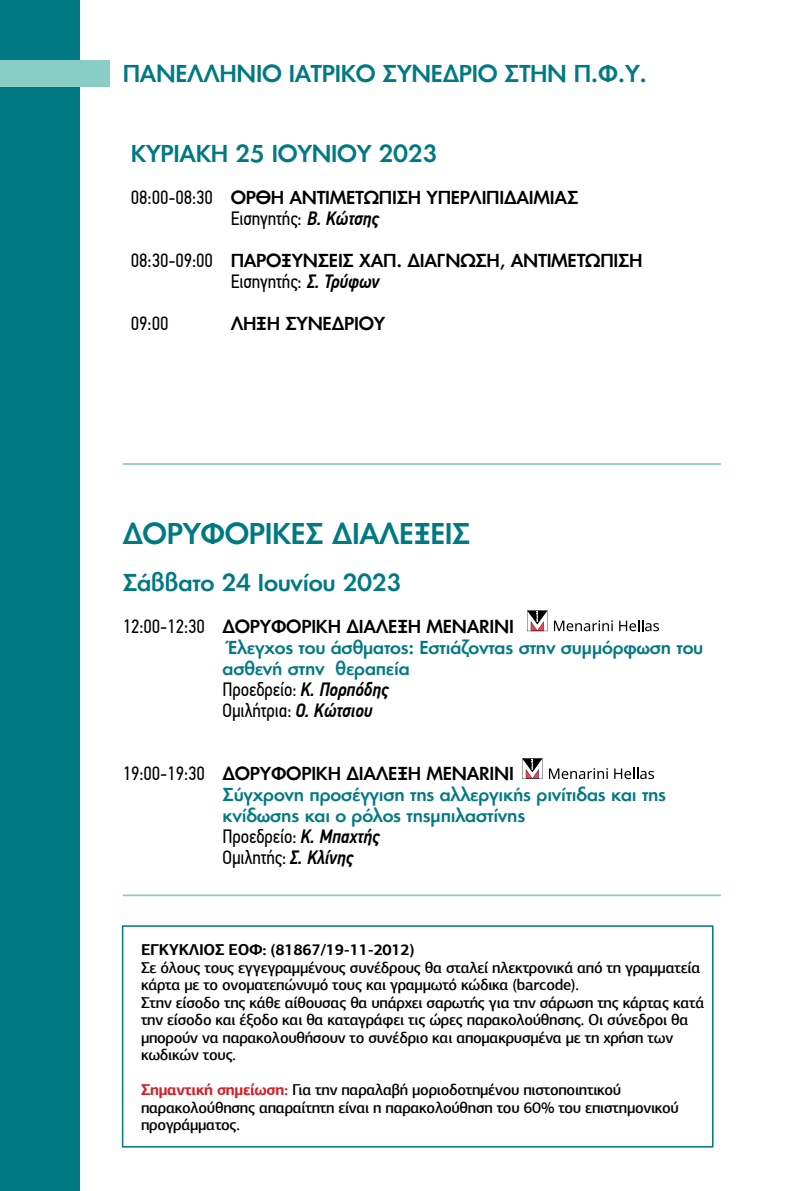
<style>
.page{position:relative;width:794px;height:1191px;background:#fff}
.page>*{position:absolute;margin:0;border:0;box-sizing:border-box;transform-origin:0 0}
.t1{font:500 28px "PF Futura Neu";letter-spacing:-.015em;color:#007982}
.t2{font:500 22.75px "PF Futura Neu";letter-spacing:-.015em;color:#007982}
.t3{font:19.25px/21px "PF Din Text Cond Pro";letter-spacing:-.005em;color:#000}
.t4{font:500 17.5px/21px "PF Futura Neu";letter-spacing:-.015em;color:#007982}
.t5{font:500 17.5px "PF Futura Neu";letter-spacing:-.015em;color:#000}
.t6{font:500 15.75px/17.5px "PF Agora Sans Pro";letter-spacing:-.02em;color:#000}
.t7{font:700 15.75px "PF Agora Sans Pro";letter-spacing:-.02em;color:#000}
.s1{font-family:"PF Din Text Cond Pro";font-weight:400;font-size:19.25px}
.s2{font-weight:500;font-style:italic}
.s3{font-family:"PF Din Text Cond Pro";font-weight:400;font-size:19.25px;color:#000}
.s4{color:#000}
.s5{font-weight:700;color:#d2232a}
</style>
<div class="page">
<svg style="left:527px;top:610px;width:20px;height:21px"></svg>
<svg style="left:554px;top:620px;width:59px;height:11px"></svg>
<svg style="left:619px;top:620px;width:40px;height:11px"></svg>
<svg style="left:522px;top:758px;width:20px;height:21px"></svg>
<svg style="left:549px;top:768px;width:59px;height:11px"></svg>
<svg style="left:614px;top:768px;width:40px;height:11px"></svg>
<div style="left:0;top:0;width:79px;height:1191px;background:#007982"></div>
<div style="left:0;top:61px;width:109px;height:26px;background:#8accc6"></div>
<hr style="left:123px;top:463px;width:598px;height:2px;background:#8accc6">
<hr style="left:123px;top:894px;width:598px;height:2px;background:#8accc6">
<div style="left:122px;top:925px;width:591px;height:222px;border:2px solid #007982"></div>
<h2 class="t2" style="left:123px;top:59px;width:526px">ΠΑΝΕΛΛΗΝΙΟ ΙΑΤΡΙΚΟ ΣΥΝΕΔΡΙΟ ΣΤΗΝ Π.Φ.Υ.</h2>
<h2 class="t2" style="left:131px;top:138px;width:308px">ΚΥΡΙΑΚΗ 25 ΙΟΥΝΙΟΥ 2023</h2>
<p class="t5" style="left:131px;top:186px;width:449px"><span class="s1">08:00-08:30</span> ΟΡΘΗ ΑΝΤΙΜΕΤΩΠΙΣΗ ΥΠΕΡΛΙΠΙΔΑΙΜΙΑΣ</p>
<p class="t3" style="left:231px;top:208px;width:150px">Εισηγητής: <span class="s2">Β. Κώτσης</span></p>
<p class="t5" style="left:131px;top:249px;width:513px"><span class="s1">08:30-09:00</span> ΠΑΡΟΞΥΝΣΕΙΣ ΧΑΠ. ΔΙΑΓΝΩΣΗ, ΑΝΤΙΜΕΤΩΠΙΣΗ</p>
<p class="t3" style="left:231px;top:271px;width:150px">Εισηγητής: <span class="s2">Σ. Τρύφων</span></p>
<p class="t3" style="left:131px;top:313px;width:39px">09:00</p>
<p class="t5" style="left:231px;top:312px;width:156px">ΛΗΞΗ ΣΥΝΕΔΡΙΟΥ</p>
<h1 class="t1" style="left:123px;top:514px;width:349px">ΔΟΡΥΦΟΡΙΚΕΣ ΔΙΑΛΕΞΕΙΣ</h1>
<h2 class="t2" style="left:123px;top:567px;width:280px">Σάββατο 24 Ιουνίου 2023</h2>
<p class="t5" style="left:123px;top:614px;width:393px"><span class="s1">12:00-12:30</span> ΔΟΡΥΦΟΡΙΚΗ ΔΙΑΛΕΞΗ ΜΕΝΑRΙΝΙ</p>
<p class="t4" style="left:228px;top:636px;width:477px">Έλεγχος του άσθματος: Εστιάζοντας στην συμμόρφωση του</p>
<p class="t4" style="left:222px;top:657px;width:189px">ασθενή στην θεραπεία</p>
<p class="t3" style="left:222px;top:678px;width:168px">Προεδρείο: <span class="s2">Κ. Πορπόδης<br></span>Ομιλήτρια: <span class="s2">Ο. Κώτσιου</span></p>
<p class="t4" style="left:222px;top:762px;width:445px;text-indent:-100px"><span class="s3">19:00-19:30</span> <span class="s4">ΔΟΡΥΦΟΡΙΚΗ ΔΙΑΛΕΞΗ ΜΕΝΑRΙΝΙ<br></span>Σύγχρονη προσέγγιση της αλλεργικής ρινίτιδας και της κνίδωσης και ο ρόλος τηςμπιλαστίνης</p>
<p class="t3" style="left:222px;top:825px;width:159px">Προεδρείο: <span class="s2">Κ. Μπαχτής<br></span>Ομιλητής: <span class="s2">Σ. Κλίνης</span></p>
<p class="t7" style="left:141px;top:939px;width:275px">ΕΓΚΥΚΛΙΟΣ ΕΟΦ: (81867/19-11-2012)</p>
<p class="t6" style="left:141px;top:958px;width:565px">Σε όλους τους εγγεγραμμένους συνέδρους θα σταλεί ηλεκτρονικά από τη γραμματεία κάρτα με το ονοματεπώνυμό τους και γραμμωτό κώδικα (barcode).<br>Στην είσοδο της κάθε αίθουσας θα υπάρχει σαρωτής για την σάρωση της κάρτας κατά την είσοδο και έξοδο και θα καταγράφει τις ώρες παρακολούθησης. Οι σύνεδροι θα μπορούν να παρακολουθήσουν το συνέδριο και απομακρυσμένα με τη χρήση των κωδικών τους.</p>
<p class="t6" style="left:141px;top:1080px;width:539px"><span class="s5">Σημαντική σημείωση:</span> Για την παραλαβή μοριοδοτημένου πιστοποιητικού παρακολούθησης απαραίτητη είναι η παρακολούθηση του 60% του επιστημονικού προγράμματος.</p>
</div>
